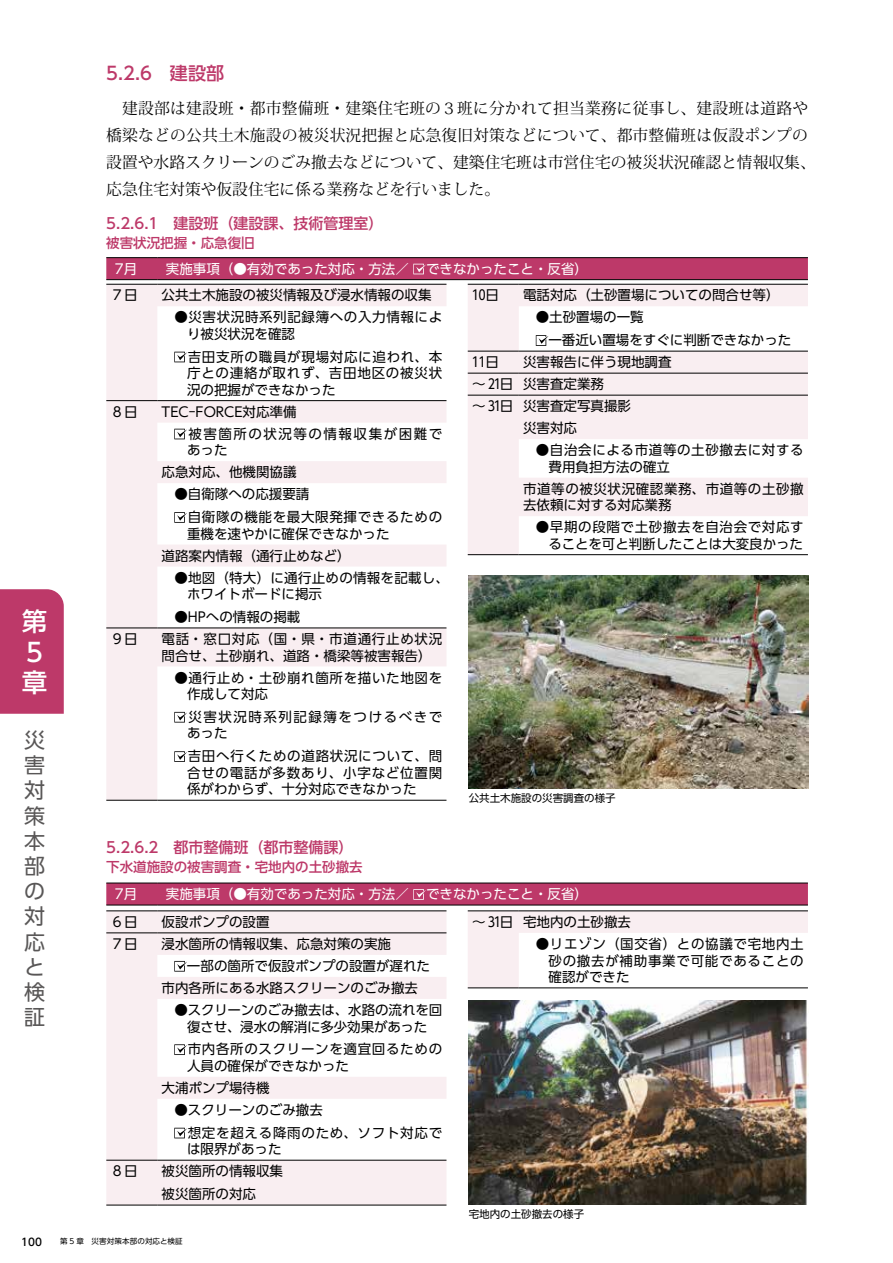
<style>
.page{position:relative;width:893px;height:1263px;background:#fff}
.page>*{position:absolute;margin:0;border:0;box-sizing:border-box;transform-origin:0 0}
.t1{font:500 25.5px/30.6px "UD Shin Go Pro";color:#fff}
.t2{font:21px/25.2px "UD Shin Go Pro";color:#595757;text-align:justify}
.t3{font:500 18px "UD Shin Go Pr 6 N";color:#bd3969}
.t4{font:15.75px/27px "Koz Min Pro";letter-spacing:.015em;color:#000}
.t5{font:500 15px "UD Shin Go Pr 6 N";color:#bd3969}
.t6{font:13.5px/16.5px "UD Shin Go Pr 6 N";color:#000}
.t7{font:13.5px/16.5px "UD Shin Go Pr 6 N";letter-spacing:.045em;color:#000}
.t8{font:13.5px/16.5px "UD Shin Go Pr 6 N";letter-spacing:.05em;color:#000}
.t9{font:13.5px "UD Shin Go Pr 6 N";color:#fff}
.t10{font:13.5px/22px "UD Shin Go Pr 6 N";letter-spacing:.11em;color:#000}
.t11{font:500 13.5px/25.7px "UD Shin Go Pr 6 N";color:#bd3969}
.t12{font:13.5px/16.5px "UD Shin Go Pr 6 N";letter-spacing:.02em;color:#000}
.t13{font:13.5px/23px "UD Shin Go Pr 6 N";letter-spacing:.055em;color:#000}
.t14{font:10.5px "UD Shin Go Pr 6 N";color:#000}
.t15{font:500 10.5px "UD Shin Go Pr 6 N";color:#000}
.t16{font:7.5px "UD Shin Go Pr 6 N";letter-spacing:.02em;color:#000}
.s1{font-weight:400;color:#fff}
</style>
<div class="page">
<hr style="left:106px;top:257px;width:51px;height:1px;background:#000">
<hr style="left:157px;top:257px;width:651px;height:1px;background:#000">
<svg style="left:106px;top:258px;width:702px;height:22px;background:#b43764"></svg>
<svg style="left:106px;top:911px;width:340px;height:294px;fill:#f9eef1"></svg>
<hr style="left:106px;top:910px;width:51px;height:1px;background:#000">
<hr style="left:157px;top:910px;width:289px;height:1px;background:#000">
<hr style="left:106px;top:1160px;width:51px;height:1px;background:#000">
<hr style="left:106px;top:1205px;width:51px;height:1px;background:#000">
<hr style="left:157px;top:1160px;width:289px;height:1px;background:#000">
<hr style="left:157px;top:1205px;width:289px;height:1px;background:#000">
<hr style="left:106px;top:932px;width:51px;height:1px;background:#000">
<hr style="left:157px;top:932px;width:289px;height:1px;background:#000">
<svg style="left:174px;top:961px;width:13px;height:10px"></svg>
<svg style="left:174px;top:1044px;width:13px;height:11px"></svg>
<svg style="left:174px;top:1128px;width:13px;height:10px"></svg>
<svg style="left:468px;top:911px;width:340px;height:76px"></svg>
<hr style="left:468px;top:987px;width:51px;height:1px;background:#000">
<hr style="left:468px;top:910px;width:51px;height:1px;background:#000">
<hr style="left:519px;top:910px;width:289px;height:1px;background:#000">
<hr style="left:519px;top:987px;width:289px;height:1px;background:#000">
<svg style="left:106px;top:285px;width:340px;height:515px"></svg>
<hr style="left:106px;top:400px;width:51px;height:1px;background:#000">
<hr style="left:106px;top:627px;width:51px;height:1px;background:#000">
<hr style="left:157px;top:400px;width:289px;height:1px;background:#000">
<hr style="left:157px;top:627px;width:289px;height:1px;background:#000">
<hr style="left:106px;top:800px;width:51px;height:1px;background:#000">
<hr style="left:157px;top:800px;width:289px;height:1px;background:#000">
<hr style="left:106px;top:284px;width:51px;height:1px;background:#000">
<hr style="left:157px;top:284px;width:289px;height:1px;background:#000">
<svg style="left:174px;top:352px;width:13px;height:10px"></svg>
<svg style="left:174px;top:429px;width:13px;height:10px"></svg>
<svg style="left:174px;top:512px;width:13px;height:11px"></svg>
<svg style="left:174px;top:712px;width:13px;height:10px"></svg>
<svg style="left:174px;top:751px;width:13px;height:11px"></svg>
<svg style="left:468px;top:285px;width:340px;height:269px;fill:#f9eef1"></svg>
<hr style="left:468px;top:554px;width:51px;height:1px;background:#000">
<hr style="left:468px;top:373px;width:51px;height:1px;background:#000">
<hr style="left:519px;top:373px;width:289px;height:1px;background:#000">
<hr style="left:468px;top:395px;width:51px;height:1px;background:#000">
<hr style="left:519px;top:395px;width:289px;height:1px;background:#000">
<hr style="left:468px;top:351px;width:51px;height:1px;background:#000">
<hr style="left:519px;top:351px;width:289px;height:1px;background:#000">
<hr style="left:519px;top:554px;width:289px;height:1px;background:#000">
<hr style="left:468px;top:284px;width:51px;height:1px;background:#000">
<hr style="left:519px;top:284px;width:289px;height:1px;background:#000">
<svg style="left:536px;top:335px;width:12px;height:11px"></svg>
<hr style="left:106px;top:905px;width:51px;height:1px;background:#000">
<hr style="left:157px;top:905px;width:651px;height:1px;background:#000">
<svg style="left:106px;top:883px;width:702px;height:22px;background:#b43764"></svg>
<img style="left:469px;top:576px;width:340px;height:212px">
<img style="left:469px;top:1000px;width:340px;height:204px">
<div style="left:0;top:589px;width:64px;height:125px;background:#bd3969"></div>
<h1 class="t1" style="left:22px;top:605px;width:26px">第<br>５章</h1>
<h2 class="t2" style="left:24px;top:727px;width:22px">災害対策本部の対応と検証</h2>
<p class="t3" style="left:106px;top:58px;width:119px">5.2.6　建設部</p>
<p class="t4" style="left:106px;top:94px;width:711px">　建設部は建設班・都市整備班・建築住宅班の３班に分かれて担当業務に従事し、建設班は道路や橋梁などの公共土木施設の被災状況把握と応急復旧対策などについて、都市整備班は仮設ポンプの設置や水路スクリーンのごみ撤去などについて、建築住宅班は市営住宅の被災状況確認と情報収集、応急住宅対策や仮設住宅に係る業務などを行いました。</p>
<p class="t5" style="left:106px;top:211px;width:279px">5.2.6.1　建設班（建設課、技術管理室）</p>
<p class="t11" style="left:115px;top:230px;width:141px;text-indent:-9px">被害状況把握・応急復旧<br><span class="s1">7月</span></p>
<p class="t9" style="left:166px;top:258px;width:245px">実施事項（●有効であった対応・方法／</p>
<p class="t9" style="left:426px;top:258px;width:170px">できなかったこと・反省）　</p>
<p class="t6" style="left:111px;top:287px;width:28px">７日</p>
<p class="t6" style="left:162px;top:287px;width:271px">公共土木施設の被災情報及び浸水情報の収集</p>
<p class="t7" style="left:187px;top:309px;width:257px;text-indent:-13px">●災害状況時系列記録簿への入力情報により被災状況を確認</p>
<p class="t6" style="left:187px;top:348px;width:257px;text-align:justify">吉田支所の職員が現場対応に追われ、本庁との連絡が取れず、吉田地区の被災状況の把握ができなかった</p>
<p class="t6" style="left:111px;top:403px;width:28px">８日</p>
<p class="t10" style="left:188px;top:400px;width:255px;text-indent:-27px">TEC-FORCE対応準備<br>被害箇所の状況等の情報収集が困難で</p>
<p class="t6" style="left:162px;top:439px;width:137px;line-height:22px;text-indent:26px">あった<br>応急対応、他機関協議</p>
<p class="t8" style="left:188px;top:482px;width:256px;line-height:23px;text-indent:-13px">●自衛隊への応援要請<br>自衛隊の機能を最大限発揮できるための</p>
<p class="t6" style="left:162px;top:522px;width:230px;line-height:22px;text-indent:26px">重機を速やかに確保できなかった道路案内情報（通行止めなど）</p>
<p class="t12" style="left:187px;top:569px;width:263px;text-indent:-13px">●地図（特大）に通行止めの情報を記載し、ホワイトボードに掲示</p>
<p class="t6" style="left:174px;top:608px;width:127px">●HPへの情報の掲載</p>
<p class="t6" style="left:111px;top:630px;width:28px">９日</p>
<p class="t6" style="left:162px;top:630px;width:282px">電話・窓口対応（国・県・市道通行止め状況問合せ、土砂崩れ、道路・橋梁等被害報告）</p>
<p class="t8" style="left:187px;top:669px;width:257px;text-indent:-13px">●通行止め・土砂崩れ箇所を描いた地図を作成して対応</p>
<p class="t10" style="left:187px;top:708px;width:257px;line-height:16.5px">災害状況時系列記録簿をつけるべきであった</p>
<p class="t6" style="left:187px;top:747px;width:257px;text-align:justify">吉田へ行くための道路状況について、問合せの電話が多数あり、小字など位置関係がわからず、十分対応できなかった</p>
<p class="t5" style="left:106px;top:835px;width:249px">5.2.6.2　都市整備班（都市整備課）</p>
<p class="t11" style="left:106px;top:854px;width:258px">下水道施設の被害調査・宅地内の土砂撤去</p>
<p class="t6" style="left:472px;top:287px;width:28px">１０日</p>
<p class="t6" style="left:523px;top:287px;width:258px">電話対応（土砂置場についての問合せ等）</p>
<p class="t6" style="left:548px;top:305px;width:244px;line-height:23px;text-indent:-13px">●土砂置場の一覧<br>一番近い置場をすぐに判断できなかった</p>
<p class="t6" style="left:472px;top:353px;width:28px">１1日</p>
<p class="t6" style="left:523px;top:353px;width:150px">災害報告に伴う現地調査</p>
<p class="t6" style="left:472px;top:375px;width:10px">〜２１</p>
<p class="t6" style="left:500px;top:375px;width:106px">日 災害査定業務</p>
<p class="t6" style="left:472px;top:397px;width:10px">〜３１</p>
<p class="t6" style="left:523px;top:395px;width:109px;line-height:22px;text-indent:-23px">日 災害査定写真撮影災害対応</p>
<p class="t7" style="left:549px;top:441px;width:257px;text-indent:-13px">●自治会による市道等の土砂撤去に対する費用負担方法の確立</p>
<p class="t7" style="left:523px;top:480px;width:282px">市道等の被災状況確認業務、市道等の土砂撤去依頼に対する対応業務</p>
<p class="t6" style="left:536px;top:518px;width:269px;text-align:right">●早期の段階で土砂撤去を自治会で対応することを可と判断したことは大変良かった</p>
<p class="t14" style="left:469px;top:790px;width:148px">公共土木施設の災害調査の様子</p>
<p class="t9" style="left:115px;top:883px;width:24px">7月</p>
<p class="t9" style="left:166px;top:883px;width:245px">実施事項（●有効であった対応・方法／</p>
<p class="t9" style="left:426px;top:883px;width:170px">できなかったこと・反省）　</p>
<p class="t6" style="left:111px;top:913px;width:28px">６日</p>
<p class="t6" style="left:162px;top:913px;width:109px">仮設ポンプの設置</p>
<p class="t6" style="left:111px;top:935px;width:28px">７日</p>
<p class="t6" style="left:162px;top:935px;width:231px">浸水箇所の情報収集、応急対策の実施</p>
<p class="t6" style="left:187px;top:957px;width:244px">一部の箇所で仮設ポンプの設置が遅れた</p>
<p class="t6" style="left:162px;top:979px;width:258px">市内各所にある水路スクリーンのごみ撤去</p>
<p class="t6" style="left:174px;top:1001px;width:269px;text-align:center">●スクリーンのごみ撤去は、水路の流れを回復させ、浸水の解消に多少効果があった</p>
<p class="t8" style="left:187px;top:1041px;width:257px">市内各所のスクリーンを適宜回るための人員の確保ができなかった</p>
<p class="t6" style="left:162px;top:1079px;width:109px">大浦ポンプ場待機</p>
<p class="t13" style="left:188px;top:1098px;width:256px;text-indent:-13px">●スクリーンのごみ撤去<br>想定を超える降雨のため、ソフト対応で</p>
<p class="t6" style="left:187px;top:1140px;width:96px">は限界があった</p>
<p class="t6" style="left:111px;top:1162px;width:28px">8 日</p>
<p class="t6" style="left:162px;top:1159px;width:123px;line-height:23px">被災箇所の情報収集被災箇所の対応</p>
<p class="t6" style="left:472px;top:913px;width:161px">〜 3１日 宅地内の土砂撤去</p>
<p class="t6" style="left:549px;top:935px;width:257px;text-align:justify;text-indent:-13px">●リエゾン（国交省）との協議で宅地内土砂の撤去が補助事業で可能であることの確認ができた</p>
<p class="t14" style="left:469px;top:1205px;width:117px">宅地内の土砂撤去の様子</p>
<p class="t15" style="left:21px;top:1233px;width:22px">100</p>
<p class="t16" style="left:60px;top:1235px;width:124px">第 5 章　災害対策本部の対応と検証</p>
</div>
